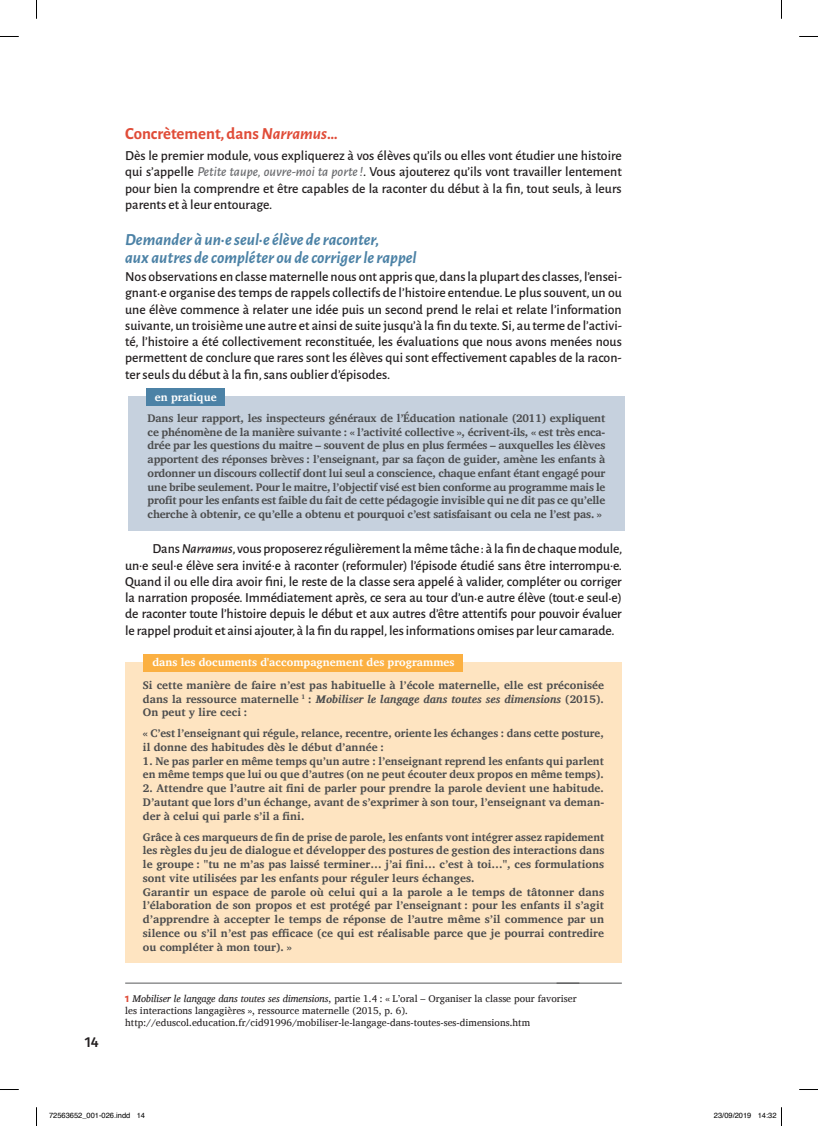
<style>
.page{position:relative;width:818px;height:1126px;background:#fff}
.page>*{position:absolute;margin:0;border:0;box-sizing:border-box;transform-origin:0 0}
.t1{font:italic 700 16.88px/18.1px "Alegreya Sans";color:#4c82a6}
.t2{font:700 16.88px "Alegreya Sans";color:#e04c38}
.t3{font:500 14.38px "Fira Sans";color:#231f20}
.t4{font:500 13.75px/16.2px "Alegreya Sans";color:#231f20;text-align:justify}
.t5{font:700 11.25px/13.8px "Charis SIL";color:#4b4c4d;text-align:justify}
.t6{font:700 11.25px "Charis SIL";color:#fff}
.t7{font:10px/12px "Charis SIL";color:#231f20}
.t8{font:7.5px "Helvetica";color:#000}
.s1{font-style:italic}
.s2{font-style:italic;color:#6c6d70}
.s3{font-family:"Alegreya Sans";font-weight:700;font-size:12.5px;color:#e04c38}
</style>
<div class="page">
<hr style="left:125px;top:982px;width:454px;height:1px;background:#57585a">
<div style="left:128px;top:396px;width:496px;height:134px;background:#c6d1de"></div>
<div style="left:147px;top:388px;width:78px;height:18px;background:#4c82a6"></div>
<div style="left:125px;top:662px;width:496px;height:300px;background:#fee4c1"></div>
<div style="left:144px;top:654px;width:319px;height:17px;background:#fbb042"></div>
<hr style="left:556px;top:982px;width:65px;height:1px;background:#4b4c4d">
<svg style="left:0;top:36px;width:19px;height:1px"></svg>
<svg style="left:799px;top:36px;width:18px;height:1px"></svg>
<svg style="left:0;top:1089px;width:19px;height:1px"></svg>
<svg style="left:799px;top:1089px;width:18px;height:1px"></svg>
<svg style="left:36px;top:0;width:1px;height:19px"></svg>
<svg style="left:36px;top:1107px;width:1px;height:18px"></svg>
<h1 class="t2" style="left:125px;top:121px;width:214px">Concrètement, dans <span class="s1">Narramus</span>…</h1>
<p class="t4" style="left:125px;top:147px;width:498px">Dès le premier module, vous expliquerez à vos élèves qu’ils ou elles vont étudier une histoire qui s’appelle <span class="s2">Petite taupe, ouvre-moi ta porte!</span>. Vous ajouterez qu’ils vont travailler lentement pour bien la comprendre et être capables de la raconter du début à la fin, tout seuls, à leurs parents et à leur entourage.</p>
<h1 class="t1" style="left:125px;top:229px;width:293px">Demander à un.e seul.e élève de raconter,<br>aux autres de compléter ou de corriger le rappel</h1>
<p class="t4" style="left:125px;top:267px;width:498px">Nos observations en classe maternelle nous ont appris que, dans la plupart des classes, l’ensei&shy;gnant.e organise des temps de rappels collectifs de l’histoire entendue. Le plus souvent, un ou une élève commence à relater une idée puis un second prend le relai et relate l’information suivante, un troisième une autre et ainsi de suite jusqu’à la fin du texte. Si, au terme de l’activi&shy;té, l’histoire a été collectivement reconstituée, les évaluations que nous avons menées nous permettent de conclure que rares sont les élèves qui sont effectivement capables de la racon&shy;ter seuls du début à la fin, sans oublier d’épisodes.</p>
<p class="t6" style="left:155px;top:390px;width:63px">en pratique</p>
<p class="t5" style="left:147px;top:411px;width:459px">Dans leur rapport, les inspecteurs généraux de l’Éducation nationale (2011) expliquent ce phénomène de la manière suivante : « l’activité collective », écrivent-ils, « est très enca&shy;drée par les questions du maitre – souvent de plus en plus fermées – auxquelles les élèves apportent des réponses brèves : l’enseignant, par sa façon de guider, amène les enfants à ordonner un discours collectif dont lui seul a conscience, chaque enfant étant engagé pour une bribe seulement. Pour le maitre, l’objectif visé est bien conforme au programme mais le profit pour les enfants est faible du fait de cette pédagogie invisible qui ne dit pas ce qu’elle cherche à obtenir, ce qu’elle a obtenu et pourquoi c’est satisfaisant ou cela ne l’est pas. »</p>
<p class="t4" style="left:125px;top:540px;width:498px;text-indent:27px">Dans <span class="s1">Narramus</span>, vous proposerez régulièrement la même tâche: à la fin de chaque module, un.e seul.e élève sera invité.e à raconter (reformuler) l’épisode étudié sans être interrompu.e.<br>Quand il ou elle dira avoir fini, le reste de la classe sera appelé à valider, compléter ou corriger la narration proposée. Immédiatement après, ce sera au tour d’un.e autre élève (tout.e seul.e) de raconter toute l’histoire depuis le début et aux autres d’être attentifs pour pouvoir évaluer le rappel produit et ainsi ajouter, à la fin du rappel, les informations omises par leur camarade.</p>
<p class="t6" style="left:152px;top:656px;width:303px">dans les documents d'accompagnement des programmes</p>
<p class="t5" style="left:143px;top:678px;width:462px">Si cette manière de faire n’est pas habituelle à l’école maternelle, elle est préconisée dans la ressource maternelle <sup>1</sup> : <span class="s1">Mobiliser le langage dans toutes ses dimensions</span> (2015).<br>On peut y lire ceci :</p>
<p class="t5" style="left:143px;top:726px;width:462px">« C’est l’enseignant qui régule, relance, recentre, oriente les échanges : dans cette posture, il donne des habitudes dès le début d’année :</p>
<p class="t5" style="left:143px;top:753px;width:462px">1. Ne pas parler en même temps qu’un autre : l’enseignant reprend les enfants qui parlent en même temps que lui ou que d’autres (on ne peut écouter deux propos en même temps).</p>
<p class="t5" style="left:143px;top:781px;width:462px">2. Attendre que l’autre ait fini de parler pour prendre la parole devient une habitude.<br>D’autant que lors d’un échange, avant de s’exprimer à son tour, l’enseignant va deman&shy;der à celui qui parle s’il a fini.</p>
<p class="t5" style="left:143px;top:829px;width:462px;text-align:left">Grâce à ces marqueurs de fin de prise de parole, les enfants vont intégrer assez rapidement les règles du jeu de dialogue et développer des postures de gestion des interactions dans le groupe : "tu ne m’as pas laissé terminer… j’ai fini… c’est à toi…", ces formulations sont vite utilisées par les enfants pour réguler leurs échanges.<br>Garantir un espace de parole où celui qui a la parole a le temps de tâtonner dans l’élaboration de son propos et est protégé par l’enseignant : pour les enfants il s’agit d’apprendre à accepter le temps de réponse de l’autre même s’il commence par un silence ou s’il n’est pas efficace (ce qui est réalisable parce que je pourrai contredire ou compléter à mon tour). »</p>
<p class="t3" style="left:84px;top:1030px;width:16px">14</p>
<p class="t7" style="left:125px;top:992px;width:452px"><span class="s3">1</span> <span class="s1">Mobiliser le langage dans toutes ses dimensions</span>, partie 1.4 : « L’oral – Organiser la classe pour favoriser les interactions langagières », ressource maternelle (2015, p. 6). http://eduscol.education.fr/cid91996/mobiliser-le-langage-dans-toutes-ses-dimensions.htm</p>
<p class="t8" style="left:49px;top:1109px;width:97px">72563652_001-026.indd 14</p>
<p class="t8" style="left:713px;top:1109px;width:64px">23/09/2019 14:32</p>
</div>
